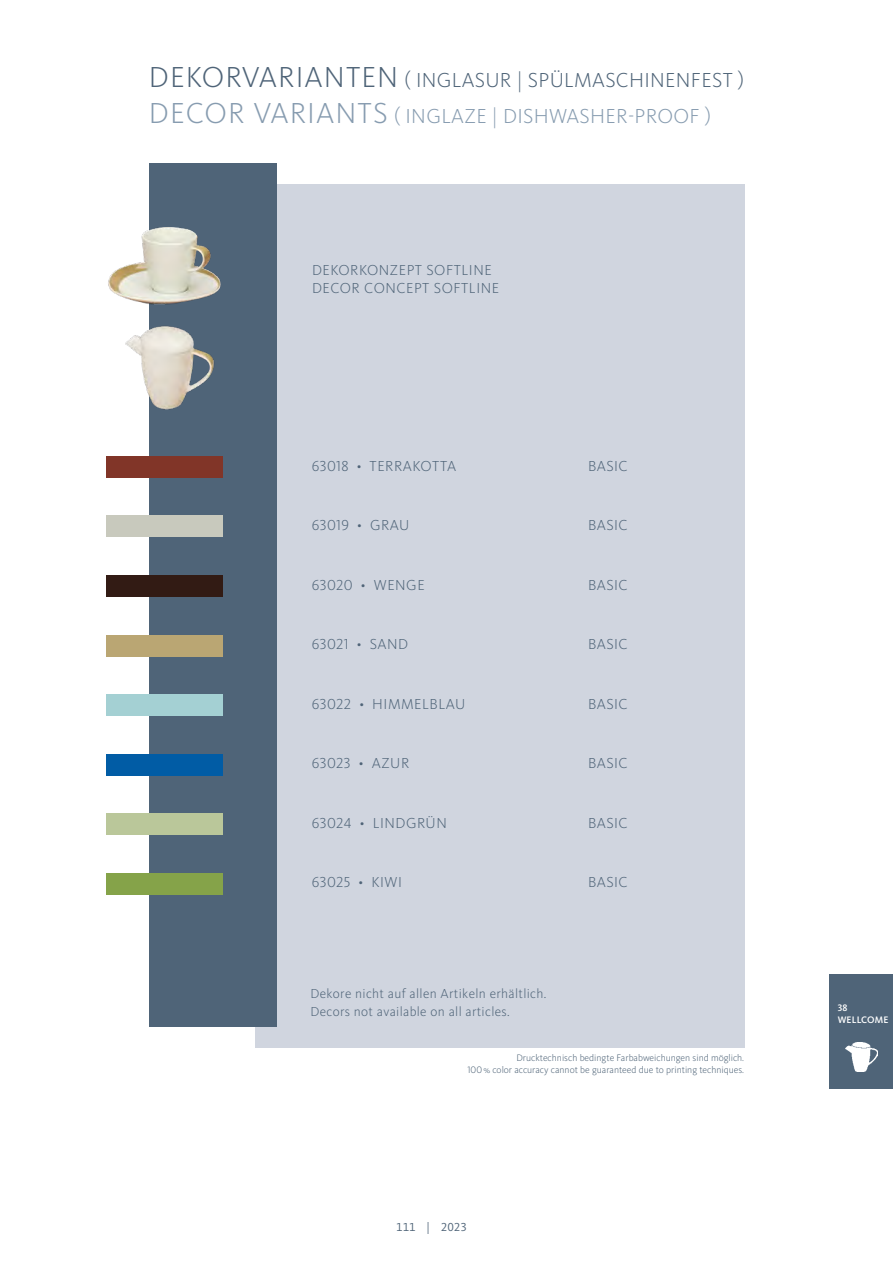
<style>
.page{position:relative;width:893px;height:1263px;background:#fff}
.page>*{position:absolute;margin:0;border:0;box-sizing:border-box;transform-origin:0 0}
.t1{font:300 21px/36px "Kievit OT";letter-spacing:.015em;color:#4f6478}
.t2{font:300 15px/18px "Kievit OT";letter-spacing:.035em;color:#4f6478}
.t3{font:300 13.5px/18px "Kievit OT";letter-spacing:.025em;color:#4f6478}
.t4{font:12px "Kievit OT";color:#4f6478}
.t5{font:300 9.75px/12px "Kievit OT";color:#4f6478;text-align:right}
.t6{font:500 9.75px/12px "Kievit OT";letter-spacing:.01em;color:#fff}
.s1{font-size:30px}
.s2{font-size:30px;color:#879cb0}
.s3{color:#879cb0}
</style>
<div class="page">
<div style="left:829px;top:974px;width:64px;height:115px;background:#4f6478"></div>
<img style="left:845px;top:1042px;width:32px;height:29px">
<div style="left:255px;top:184px;width:489px;height:863px;background:#d0d5df"></div>
<div style="left:149px;top:163px;width:127px;height:863px;background:#4f6478"></div>
<div style="left:106px;top:813px;width:117px;height:22px;background:#bac79a"></div>
<div style="left:106px;top:694px;width:117px;height:22px;background:#a4d0d3"></div>
<div style="left:106px;top:873px;width:117px;height:21px;background:#85a349"></div>
<div style="left:106px;top:754px;width:117px;height:21px;background:#015ca5"></div>
<div style="left:106px;top:456px;width:117px;height:21px;background:#813528"></div>
<div style="left:106px;top:635px;width:117px;height:21px;background:#baa673"></div>
<div style="left:106px;top:575px;width:117px;height:22px;background:#321b14"></div>
<div style="left:106px;top:516px;width:117px;height:21px;background:#c8c9bd"></div>
<img style="left:108px;top:227px;width:113px;height:78px">
<img style="left:125px;top:326px;width:89px;height:84px">
<h1 class="t1" style="left:149px;top:62px;width:597px"><span class="s1">DEKORVARIANTEN</span> ( INGLASUR | SPÜLMASCHINENFEST )<br><span class="s2">DECOR VARIANTS</span> <span class="s3">( INGLAZE | DISHWASHER-PROOF )</span></h1>
<p class="t2" style="left:312px;top:261px;width:189px">DEKORKONZEPT SOFTLINE<br>DECOR CONCEPT SOFTLINE</p>
<p class="t2" style="left:312px;top:457px;width:146px">63018 • TERRAKOTTA</p>
<p class="t2" style="left:588px;top:457px;width:41px">BASIC</p>
<p class="t2" style="left:312px;top:516px;width:99px">63019 • GRAU</p>
<p class="t2" style="left:588px;top:516px;width:41px">BASIC</p>
<p class="t2" style="left:312px;top:576px;width:114px">63020 • WENGE</p>
<p class="t2" style="left:588px;top:576px;width:41px">BASIC</p>
<p class="t2" style="left:312px;top:636px;width:98px">63021 • SAND</p>
<p class="t2" style="left:588px;top:636px;width:41px">BASIC</p>
<p class="t2" style="left:312px;top:695px;width:155px">63022 • HIMMELBLAU</p>
<p class="t2" style="left:588px;top:695px;width:41px">BASIC</p>
<p class="t2" style="left:312px;top:755px;width:99px">63023 • AZUR</p>
<p class="t2" style="left:588px;top:755px;width:41px">BASIC</p>
<p class="t2" style="left:312px;top:814px;width:136px">63024 • LINDGRÜN</p>
<p class="t2" style="left:588px;top:814px;width:41px">BASIC</p>
<p class="t2" style="left:312px;top:874px;width:92px">63025 • KIWI</p>
<p class="t2" style="left:588px;top:874px;width:41px">BASIC</p>
<p class="t3" style="left:310px;top:985px;width:237px">Dekore nicht auf allen Artikeln erhältlich.<br>Decors not available on all articles.</p>
<p class="t5" style="left:467px;top:1052px;width:278px">Drucktechnisch bedingte Farbabweichungen sind möglich.<br>100% color accuracy cannot be guaranteed due to printing techniques.</p>
<p class="t4" style="left:396px;top:1221px;width:72px">111 | 2023</p>
<p class="t6" style="left:838px;top:1002px;width:52px">38<br>WELLCOME</p>
</div>
